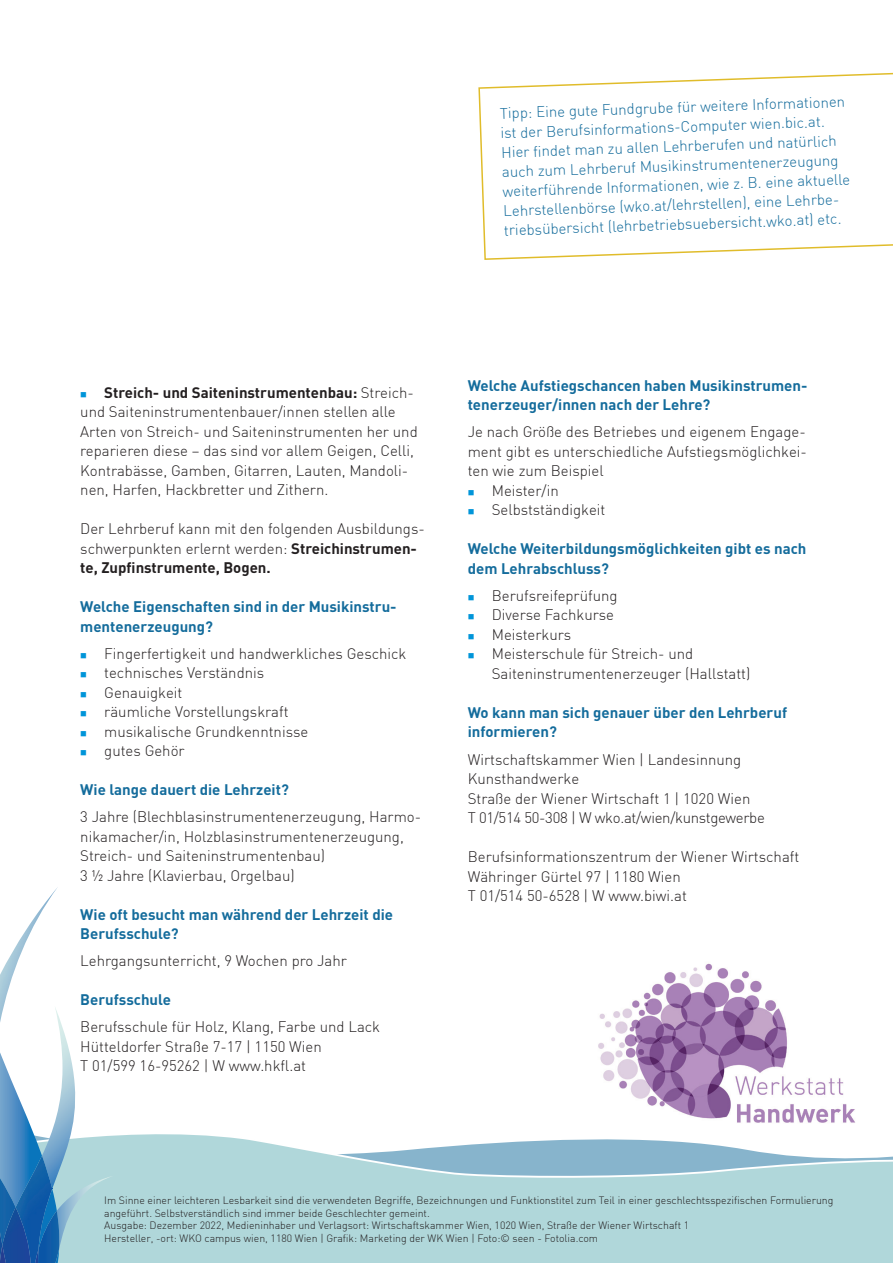
<style>
.page{position:relative;width:893px;height:1263px;background:#fff}
.page>*{position:absolute;margin:0;border:0;box-sizing:border-box;transform-origin:0 0}
.t1{font:300 15px/19.5px "DIN";color:#231f20}
.t2{font:700 15px/19.5px "DIN";color:#146c9c}
.t3{font:300 15px/19.5px "DIN";color:#146c9c}
.t4{font:300 10.5px/12.6px "DIN";color:#231f20}
.s1{color:#0095d9}
.s2{font-weight:700}
</style>
<div class="page">
<img style="left:598px;top:963px;width:246px;height:126px">
<svg style="left:75px;top:1089px;width:818px;height:174px;fill:#b0d7da"></svg>
<svg style="left:478px;top:72px;width:415px;height:188px"></svg>
<img style="left:75px;top:1089px;width:3px;height:86px">
<div style="left:75px;top:1175px;width:39px;height:74px;background:#b0d7da"></div>
<svg style="left:0;top:887px;width:75px;height:376px"></svg>
<img style="left:35px;top:1249px;width:4px;height:14px">
<p class="t3" style="left:500px;top:103px;width:349px;rotate:-2deg">Tipp: Eine gute Fundgrube für weitere Informationen ist der Berufsinformations-Computer wien.bic.at.<br>Hier fi ndet man zu allen Lehrberufen und natürlich auch zum Lehrberuf Musikinstrumentenerzeugung weiterführende Informationen, wie z. B. eine aktuelle Lehrstellenbörse (wko.at/lehrstellen), eine Lehrbe&shy;triebsübersicht (lehrbetriebsuebersicht.wko.at) etc.</p>
<p class="t1" style="left:80px;top:382px;width:339px"><span class="s1">■</span> <span class="s2">Streich- und Saiteninstrumentenbau:</span> Streich&shy;und Saiteninstrumentenbauer/innen stellen alle Arten von Streich- und Saiteninstrumenten her und reparieren diese – das sind vor allem Geigen, Celli, Kontrabässe, Gamben, Gitarren, Lauten, Mandoli&shy;nen, Harfen, Hackbretter und Zithern.</p>
<p class="t1" style="left:80px;top:519px;width:346px">Der Lehrberuf kann mit den folgenden Ausbildungs&shy;schwerpunkten erlernt werden: <span class="s2">Streichinstrumen&shy;te, Zupfinstrumente, Bogen.</span></p>
<p class="t2" style="left:80px;top:596px;width:318px">Welche Eigenschaften sind in der Musikinstru&shy;mentenerzeugung?</p>
<p class="t1" style="left:80px;top:643px;width:328px"><span class="s1">■</span> Fingerfertigkeit und handwerkliches Geschick</p>
<p class="t1" style="left:80px;top:663px;width:185px"><span class="s1">■</span> technisches Verständnis</p>
<p class="t1" style="left:80px;top:682px;width:104px"><span class="s1">■</span> Genauigkeit</p>
<p class="t1" style="left:80px;top:702px;width:210px"><span class="s1">■</span> räumliche Vorstellungskraft</p>
<p class="t1" style="left:80px;top:721px;width:229px"><span class="s1">■</span> musikalische Grundkenntnisse</p>
<p class="t1" style="left:80px;top:741px;width:106px"><span class="s1">■</span> gutes Gehör</p>
<p class="t2" style="left:80px;top:779px;width:210px">Wie lange dauert die Lehrzeit?</p>
<p class="t1" style="left:80px;top:807px;width:342px">3 Jahre (Blechblasinstrumentenerzeugung, Harmo&shy;nikamacher/in, Holzblasinstrumentenerzeugung, Streich- und Saiteninstrumentenbau)<br>3 ½ Jahre (Klavierbau, Orgelbau)</p>
<p class="t2" style="left:80px;top:904px;width:314px">Wie oft besucht man während der Lehrzeit die<br>Berufsschule?</p>
<p class="t1" style="left:80px;top:951px;width:268px">Lehrgangsunterricht, 9 Wochen pro Jahr</p>
<p class="t2" style="left:80px;top:989px;width:92px">Berufsschule</p>
<p class="t1" style="left:80px;top:1017px;width:301px">Berufsschule für Holz, Klang, Farbe und Lack<br>Hütteldorfer Straße 7-17 | 1150 Wien<br>T 01/599 16-95262 | W www.hkfl.at</p>
<p class="t2" style="left:468px;top:375px;width:341px">Welche Aufstiegschancen haben Musikinstrumen&shy;tenerzeuger/innen nach der Lehre?</p>
<p class="t1" style="left:468px;top:422px;width:341px;text-align:justify">Je nach Größe des Betriebes und eigenem Engage&shy;ment gibt es unterschiedliche Aufstiegsmöglichkei&shy;ten wie zum Beispiel</p>
<p class="t1" style="left:468px;top:481px;width:92px"><span class="s1">■</span> Meister/in</p>
<p class="t1" style="left:468px;top:500px;width:139px"><span class="s1">■</span> Selbstständigkeit</p>
<p class="t2" style="left:468px;top:539px;width:340px">Welche Weiterbildungsmöglichkeiten gibt es nach dem Lehrabschluss?</p>
<p class="t1" style="left:468px;top:586px;width:151px"><span class="s1">■</span> Berufsreifeprüfung</p>
<p class="t1" style="left:468px;top:605px;width:148px"><span class="s1">■</span> Diverse Fachkurse</p>
<p class="t1" style="left:468px;top:625px;width:105px"><span class="s1">■</span> Meisterkurs</p>
<p class="t1" style="left:492px;top:644px;width:260px;text-indent:-24px"><span class="s1">■</span> Meisterschule für Streich- und<br>Saiteninstrumentenerzeuger (Hallstatt)</p>
<p class="t2" style="left:468px;top:702px;width:321px">Wo kann man sich genauer über den Lehrberuf informieren?</p>
<p class="t1" style="left:468px;top:749px;width:299px">Wirtschaftskammer Wien | Landesinnung Kunsthandwerke<br>Straße der Wiener Wirtschaft 1 | 1020 Wien<br>T 01/514 50-308 | W wko.at/wien/kunstgewerbe</p>
<p class="t1" style="left:468px;top:847px;width:333px">Berufsinformationszentrum der Wiener Wirtschaft<br>Währinger Gürtel 97 | 1180 Wien<br>T 01/514 50-6528 | W www.biwi.at</p>
<p class="t4" style="left:104px;top:1194px;width:731px">Im Sinne einer leichteren Lesbarkeit sind die verwendeten Begriffe, Bezeichnungen und Funktionstitel zum Teil in einer geschlechtsspezifischen Formulierung angeführt. Selbstverständlich sind immer beide Geschlechter gemeint.<br>Ausgabe: Dezember 2022, Medieninhaber und Verlagsort: Wirtschaftskammer Wien, 1020 Wien, Straße der Wiener Wirtschaft 1<br>Hersteller, -ort: WKO campus wien, 1180 Wien | Grafik: Marketing der WK Wien | Foto:© seen - Fotolia.com</p>
</div>
